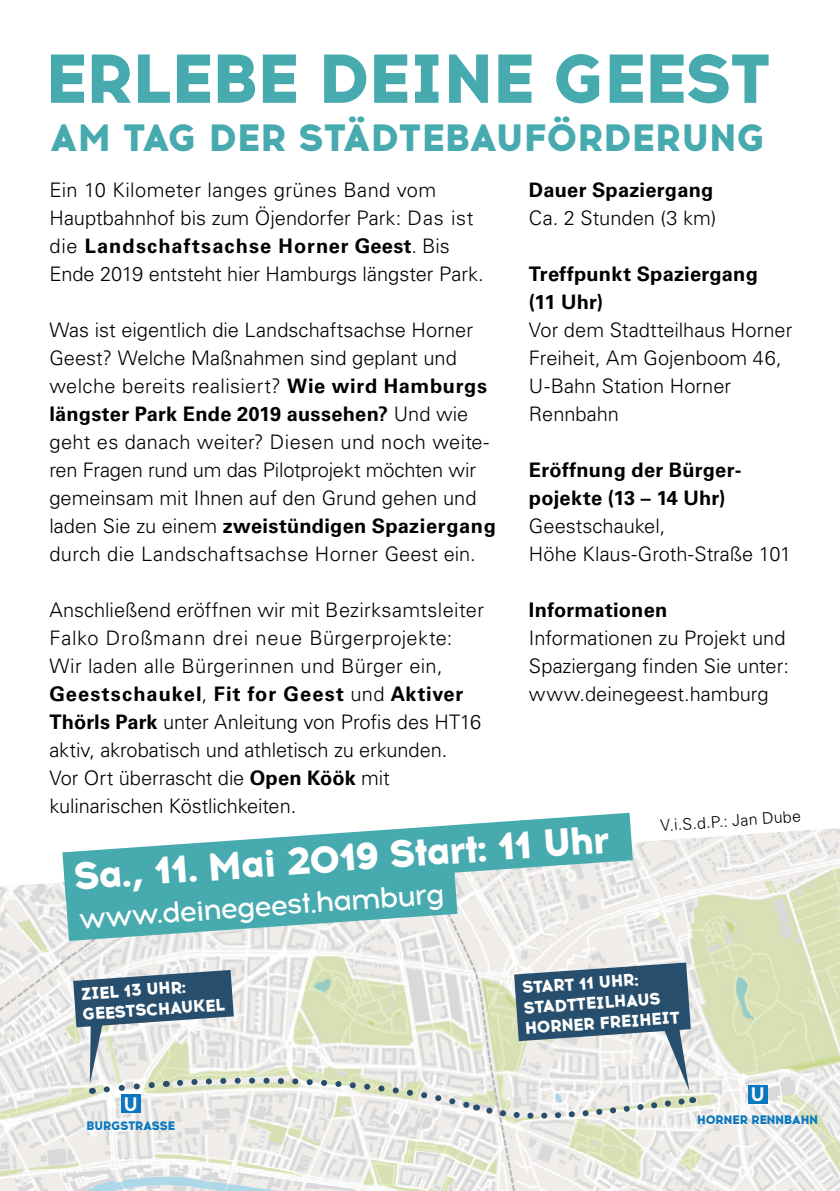
<style>
.page{position:relative;width:840px;height:1191px;background:#fff}
.page>*{position:absolute;margin:0;border:0;box-sizing:border-box;transform-origin:0 0}
.t1{font:800 69px "Acrom";letter-spacing:-.04em;color:#46aaaf}
.t2{font:800 38.8px "Acrom";color:#fff}
.t3{font:800 38px "Acrom";letter-spacing:-.02em;color:#46aaaf}
.t4{font:500 29.2px "Acrom";color:#fff}
.t5{font:300 20px/28px "Univers LT Std";color:#000}
.t6{font:700 20px/28px "Univers LT Std";letter-spacing:.01em;color:#000}
.t7{font:700 19.6px "Acrom";color:#fff}
.t8{font:800 16.8px/20.2px "Acrom";color:#fff}
.t9{font:300 16px "Univers LT Std";color:#000}
.t10{font:800 12.2px "Acrom";letter-spacing:-.04em;color:#0a77be}
.s1{font-weight:700}
</style>
<div class="page">
<img style="left:0;top:828px;width:839px;height:363px">
<svg style="left:62px;top:812px;width:570px;height:87px;fill:#46aaaf"></svg>
<svg style="left:66px;top:869px;width:391px;height:72px"></svg>
<svg style="left:653px;top:828px;width:155px;height:9px"></svg>
<div style="left:747px;top:1084px;width:19px;height:19px;background:#0a77be"></div>
<svg style="left:73px;top:962px;width:619px;height:158px"></svg>
<h1 class="t1" style="left:44px;top:27px;width:728px">ERLEBE DEINE GEEST</h1>
<h3 class="t3" style="left:50px;top:109px;width:717px">AM TAG DER STÄDTEBAUFÖRDERUNG</h3>
<p class="t5" style="left:49px;top:176px;width:435px">Ein 10 Kilometer langes grünes Band vom Hauptbahnhof bis zum Öjendorfer Park: Das ist die <span class="s1">Landschaftsachse Horner Geest</span>. Bis Ende 2019 entsteht hier Hamburgs längster Park.</p>
<p class="t5" style="left:49px;top:316px;width:448px">Was ist eigentlich die Landschaftsachse Horner Geest? Welche Maßnahmen sind geplant und welche bereits realisiert? <span class="s1">Wie wird Hamburgs längster Park Ende 2019 aussehen?</span> Und wie geht es danach weiter? Diesen und noch weite&shy;ren Fragen rund um das Pilotprojekt möchten wir gemeinsam mit Ihnen auf den Grund gehen und laden Sie zu einem <span class="s1">zweistündigen Spaziergang </span>durch die Landschaftsachse Horner Geest ein.</p>
<p class="t6" style="left:528px;top:176px;width:186px">Dauer Spaziergang</p>
<p class="t5" style="left:528px;top:204px;width:189px">Ca. 2 Stunden (3 km)</p>
<p class="t6" style="left:528px;top:260px;width:230px">Treffpunkt Spaziergang (11 Uhr)</p>
<p class="t5" style="left:528px;top:316px;width:265px">Vor dem Stadtteilhaus Horner<br>Freiheit, Am Gojenboom 46,<br>U-Bahn Station Horner<br>Rennbahn</p>
<p class="t6" style="left:528px;top:456px;width:214px">Eröffnung der Bürger&shy;pojekte (13 – 14 Uhr)</p>
<p class="t5" style="left:528px;top:512px;width:264px">Geestschaukel,<br>Höhe Klaus-Groth-Straße 101</p>
<p class="t5" style="left:49px;top:596px;width:436px">Anschließend eröffnen wir mit Bezirksamtsleiter Falko Droßmann drei neue Bürgerprojekte:<br>Wir laden alle Bürgerinnen und Bürger ein, <span class="s1">Geestschaukel</span>, <span class="s1">Fit for Geest</span> und <span class="s1">Aktiver Thörls Park</span> unter Anleitung von Profis des HT16 aktiv, akrobatisch und athletisch zu erkunden.<br>Vor Ort überrascht die <span class="s1">Open Köök</span> mit kulinarischen Köstlichkeiten.</p>
<p class="t6" style="left:528px;top:596px;width:140px">Informationen</p>
<p class="t5" style="left:528px;top:624px;width:261px">Informationen zu Projekt und<br>Spaziergang finden Sie unter: www.deinegeest.hamburg</p>
<p class="t9" style="left:659px;top:816px;width:142px;rotate:-4deg">V.i.S.d.P.: Jan Dube</p>
<h2 class="t2" style="left:71px;top:847px;width:538px;rotate:-4deg">Sa., 11. Mai 2019 Start: 11 Uhr</h2>
<h3 class="t4" style="left:77px;top:899px;width:368px;rotate:-4deg">www.deinegeest.hamburg</h3>
<p class="t8" style="left:80px;top:984px;width:144px;rotate:-4deg">ZIEL 13 UHR:<br>GEESTSCHAUKEL</p>
<p class="t7" style="left:123px;top:1090px;width:16px">U</p>
<p class="t10" style="left:86px;top:1116px;width:91px">BURGSTRASSE</p>
<p class="t8" style="left:521px;top:977px;width:157px;rotate:-4deg">START 11 UHR:<br>STADTTEILHAUS<br>HORNER FREIHEIT</p>
<p class="t7" style="left:749px;top:1080px;width:16px">U</p>
<p class="t10" style="left:696px;top:1110px;width:123px">HORNER RENNBAHN</p>
</div>
